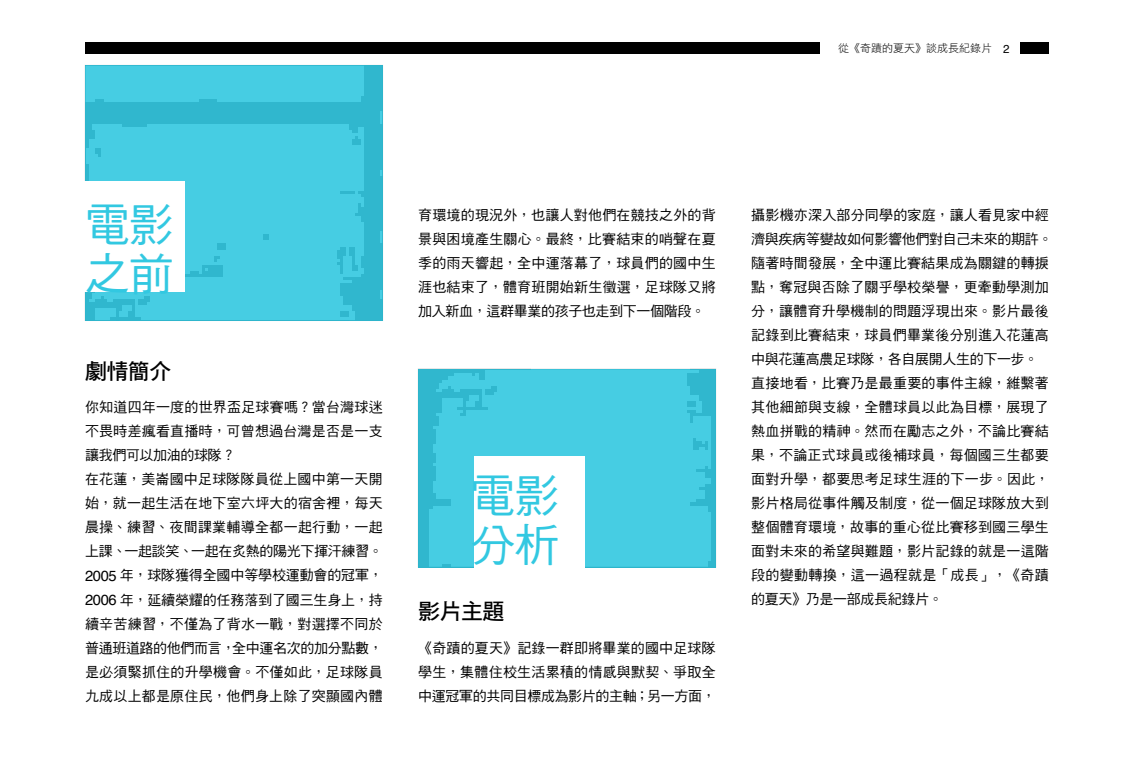
<style>
.page{position:relative;width:1134px;height:766px;background:#fff}
.page>*{position:absolute;margin:0;border:0;box-sizing:border-box;transform-origin:0 0}
.t1{font:45px/49px "DF Hei Std W5";letter-spacing:-.025em;color:#32c8e1}
.t2{font:22px "DF Hei Std W7";letter-spacing:-.025em;color:#000}
.t3{font:14px/24px "DF Hei Std W5";letter-spacing:.015em;color:#000}
.t4{font:11px "DF Hei Std W3";color:#000}
.s1{font-family:"Helvetica";font-size:11.6px}
.s2{font-family:"Helvetica";font-size:14.7px}
</style>
<div class="page">
<img style="left:87px;top:67px;width:294px;height:251px">
<div style="left:68px;top:181px;width:116px;height:111px;background:#fff"></div>
<img style="left:420px;top:371px;width:294px;height:194px">
<div style="left:475px;top:456px;width:110px;height:128px;background:#fff"></div>
<div style="left:1020px;top:43px;width:29px;height:11px;background:#000"></div>
<div style="left:85px;top:43px;width:734px;height:11px;background:#000"></div>
<p class="t4" style="left:838px;top:42px;width:173px">從《奇蹟的夏天》談成長紀錄片 <span class="s1">2</span></p>
<h1 class="t1" style="left:85px;top:200px;width:90px">電影之前</h1>
<h2 class="t2" style="left:85px;top:359px;width:88px">劇情簡介</h2>
<p class="t3" style="left:85px;top:395px;width:299px">你知道四年一度的世界盃足球賽嗎？當台灣球迷不畏時差瘋看直播時，可曾想過台灣是否是一支讓我們可以加油的球隊？<br>在花蓮，美崙國中足球隊隊員從上國中第一天開始，就一起生活在地下室六坪大的宿舍裡，每天晨操、練習、夜間課業輔導全都一起行動，一起上課、一起談笑、一起在炙熱的陽光下揮汗練習。<br><span class="s2">2005</span> 年，球隊獲得全國中等學校運動會的冠軍，<br><span class="s2">2006</span> 年，延續榮耀的任務落到了國三生身上，持續辛苦練習，不僅為了背水一戰，對選擇不同於普通班道路的他們而言，全中運名次的加分點數，是必須緊抓住的升學機會。不僅如此，足球隊員九成以上都是原住民，他們身上除了突顯國內體</p>
<p class="t3" style="left:418px;top:203px;width:299px;text-align:justify">育環境的現況外，也讓人對他們在競技之外的背景與困境產生關心。最終，比賽結束的哨聲在夏季的雨天響起，全中運落幕了，球員們的國中生涯也結束了，體育班開始新生徵選，足球隊又將加入新血，這群畢業的孩子也走到下一個階段。</p>
<p class="t3" style="left:751px;top:203px;width:303px">攝影機亦深入部分同學的家庭，讓人看見家中經濟與疾病等變故如何影響他們對自己未來的期許。隨著時間發展，全中運比賽結果成為關鍵的轉捩點，奪冠與否除了關乎學校榮譽，更牽動學測加分，讓體育升學機制的問題浮現出來。影片最後記錄到比賽結束，球員們畢業後分別進入花蓮高中與花蓮高農足球隊，各自展開人生的下一步。直接地看，比賽乃是最重要的事件主線，維繫著其他細節與支線，全體球員以此為目標，展現了熱血拼戰的精神。然而在勵志之外，不論比賽結果，不論正式球員或後補球員，每個國三生都要面對升學，都要思考足球生涯的下一步。因此，影片格局從事件觸及制度，從一個足球隊放大到整個體育環境，故事的重心從比賽移到國三學生面對未來的希望與難題，影片記錄的就是一這階段的變動轉換，這一過程就是「成長」，《奇蹟的夏天》乃是一部成長紀錄片。</p>
<h1 class="t1" style="left:470px;top:470px;width:90px">電影分析</h1>
<h2 class="t2" style="left:418px;top:599px;width:88px">影片主題</h2>
<p class="t3" style="left:418px;top:635px;width:299px;text-align:justify">《奇蹟的夏天》記錄一群即將畢業的國中足球隊學生，集體住校生活累積的情感與默契、爭取全中運冠軍的共同目標成為影片的主軸；另一方面，</p>
</div>
